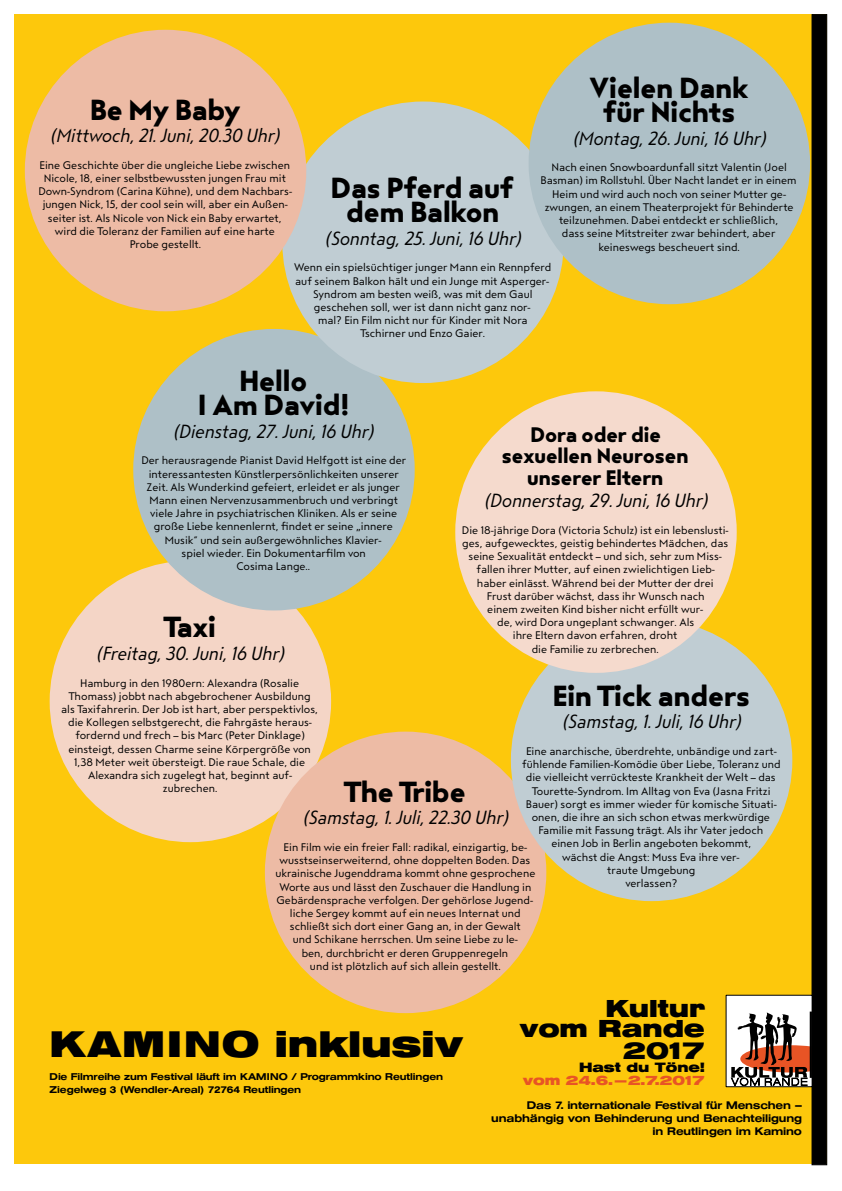
<style>
.page{position:relative;width:842px;height:1191px;background:#fff}
.page>*{position:absolute;margin:0;border:0;box-sizing:border-box;transform-origin:0 0}
.t1{font:700 36.6px "Helvetica Extended BQ";color:#000}
.t2{font:29px/24.2px "Steagal Bo";color:#000;text-align:center}
.t3{font:700 24.3px/20.8px "Helvetica Extended BQ";color:#000;text-align:right}
.t4{font:21px/21.2px "Steagal Bo";color:#000;text-align:center}
.t5{font:19px "Steagal Re It";color:#000}
.t6{font:700 13.4px "Helvetica Extended BQ";letter-spacing:-.01em;color:#e85425}
.t7{font:700 13.4px "Helvetica Extended BQ";color:#000}
.t8{font:11px/13.2px "Steagal Re";color:#000;text-align:center}
.t9{font:500 11px/13.2px "Helvetica Extended BQ";color:#000;text-align:right}
.t10{font:500 9.8px/13.7px "Helvetica Extended BQ";color:#000}
</style>
<div class="page">
<div style="left:14px;top:14px;width:813px;height:1149px;background:#fdc80c"></div>
<div style="left:812px;top:14px;width:15px;height:1151px;background:#000;border:1px solid #000"></div>
<div style="left:726px;top:995px;width:86px;height:91px;background:#fff"></div>
<div style="left:726px;top:995px;width:86px;height:92px;border:1px solid #000"></div>
<hr style="left:810px;top:1011px;width:2px;height:66px;background:#000">
<div style="left:812px;top:995px;width:7px;height:92px;background:#000"></div>
<svg style="left:731px;top:1012px;width:80px;height:73px"></svg>
<div style="left:50px;top:560px;width:281px;height:282px;background:#f4d5c6;border-radius:50%"></div>
<div style="left:133px;top:329px;width:282px;height:281px;background:#aec0c7;border-radius:50%"></div>
<div style="left:282px;top:101px;width:282px;height:282px;background:#c0cdd3;border-radius:50%"></div>
<div style="left:529px;top:23px;width:281px;height:281px;background:#aec0c7;border-radius:50%"></div>
<div style="left:25px;top:30px;width:281px;height:281px;background:#edbba5;border-radius:50%"></div>
<div style="left:265px;top:731px;width:281px;height:282px;background:#edbba5;border-radius:50%"></div>
<div style="left:511px;top:619px;width:281px;height:282px;background:#c0cdd3;border-radius:50%"></div>
<div style="left:455px;top:391px;width:282px;height:282px;background:#f5dacd;border-radius:50%"></div>
<h2 class="t2" style="left:590px;top:76px;width:160px">Vielen Dank für Nichts</h2>
<h3 class="t5" style="left:573px;top:128px;width:194px">(Montag, 26. Juni, 16 Uhr)</h3>
<p class="t8" style="left:540px;top:161px;width:258px">Nach einen Snowboardunfall sitzt Valentin (Joel Basman) im Rollstuhl. Über Nacht landet er in einem Heim und wird auch noch von seiner Mutter ge&shy;zwungen, an einem Theaterprojekt für Behinderte teilzunehmen. Dabei entdeckt er schließlich,<br>dass seine Mitstreiter zwar behindert, aber keineswegs bescheuert sind.</p>
<h2 class="t2" style="left:90px;top:98px;width:152px">Be My Baby</h2>
<h3 class="t5" style="left:50px;top:125px;width:231px">(Mittwoch, 21. Juni, 20.30 Uhr)</h3>
<p class="t8" style="left:38px;top:159px;width:255px">Eine Geschichte über die ungleiche Liebe zwischen Nicole, 18, einer selbstbewussten jungen Frau mit Down-Syndrom (Carina Kühne), und dem Nachbars&shy;jungen Nick, 15, der cool sein will, aber ein Außen&shy;seiter ist. Als Nicole von Nick ein Baby erwartet, wird die Toleranz der Familien auf eine harte<br>Probe gestellt.</p>
<h2 class="t2" style="left:331px;top:176px;width:184px">Das Pferd auf dem Balkon</h2>
<h3 class="t5" style="left:325px;top:228px;width:197px">(Sonntag, 25. Juni, 16 Uhr)</h3>
<p class="t8" style="left:294px;top:261px;width:259px">Wenn ein spielsüchtiger junger Mann ein Rennpferd auf seinem Balkon hält und ein Junge mit Asperger-Syndrom am besten weiß, was mit dem Gaul geschehen soll, wer ist dann nicht ganz nor-<br>mal? Ein Film nicht nur für Kinder mit Nora Tschirner und Enzo Gaier.</p>
<h2 class="t2" style="left:198px;top:369px;width:153px">Hello<br>I Am David!</h2>
<h3 class="t5" style="left:173px;top:421px;width:202px">(Dienstag, 27. Juni, 16 Uhr)</h3>
<p class="t8" style="left:141px;top:454px;width:266px">Der herausragende Pianist David Helfgott ist eine der interessantesten Künstlerpersönlichkeiten unserer Zeit. Als Wunderkind gefeiert, erleidet er als junger Mann einen Nervenzusammenbruch und verbringt viele Jahre in psychiatrischen Kliniken. Als er seine große Liebe kennenlernt, findet er seine „innere Musik“ und sein außergewöhnliches Klavier-<br>spiel wieder. Ein Dokumentarfilm von<br>Cosima Lange..</p>
<h3 class="t4" style="left:502px;top:424px;width:188px">Dora oder die sexuellen Neurosen unserer Eltern</h3>
<h3 class="t5" style="left:484px;top:490px;width:225px">(Donnerstag, 29. Juni, 16 Uhr)</h3>
<p class="t8" style="left:462px;top:523px;width:268px">Die 18-jährige Dora (Victoria Schulz) ist ein lebenslusti&shy;ges, aufgewecktes, geistig behindertes Mädchen, das seine Sexualität entdeckt – und sich, sehr zum Miss&shy;fallen ihrer Mutter, auf einen zwielichtigen Lieb&shy;haber einlässt. Während bei der Mutter der drei<br>Frust darüber wächst, dass ihr Wunsch nach<br>einem zweiten Kind bisher nicht erfüllt wur-<br>de, wird Dora ungeplant schwanger. Als<br>ihre Eltern davon erfahren, droht<br>die Familie zu zerbrechen.</p>
<h2 class="t2" style="left:165px;top:615px;width:53px">Taxi</h2>
<h3 class="t5" style="left:96px;top:643px;width:189px">(Freitag, 30. Juni, 16 Uhr)</h3>
<p class="t8" style="left:61px;top:676px;width:258px">Hamburg in den 1980ern: Alexandra (Rosalie Thomass) jobbt nach abgebrochener Ausbildung als Taxifahrerin. Der Job ist hart, aber perspektivlos, die Kollegen selbstgerecht, die Fahrgäste heraus&shy;fordernd und frech – bis Marc (Peter Dinklage) einsteigt, dessen Charme seine Körpergröße von 1,38 Meter weit übersteigt. Die raue Schale, die Alexandra sich zugelegt hat, beginnt auf&shy;zubrechen.</p>
<h2 class="t2" style="left:553px;top:684px;width:199px">Ein Tick anders</h2>
<h3 class="t5" style="left:562px;top:711px;width:180px">(Samstag, 1. Juli, 16 Uhr)</h3>
<p class="t8" style="left:522px;top:744px;width:260px">Eine anarchische, überdrehte, unbändige und zart&shy;fühlende Familien-Komödie über Liebe, Toleranz und die vielleicht verrückteste Krankheit der Welt – das Tourette-Syndrom. Im Alltag von Eva (Jasna Fritzi Bauer) sorgt es immer wieder für komische Situati&shy;onen, die ihre an sich schon etwas merkwürdige Familie mit Fassung trägt. Als ihr Vater jedoch<br>einen Job in Berlin angeboten bekommt,<br>wächst die Angst: Muss Eva ihre ver-<br>traute Umgebung<br>verlassen?</p>
<h2 class="t2" style="left:345px;top:779px;width:122px">The Tribe</h2>
<h3 class="t5" style="left:303px;top:807px;width:207px">(Samstag, 1. Juli, 22.30 Uhr)</h3>
<p class="t8" style="left:275px;top:840px;width:262px">Ein Film wie ein freier Fall: radikal, einzigartig, be&shy;wusstseinserweiternd, ohne doppelten Boden. Das ukrainische Jugenddrama kommt ohne gesprochene Worte aus und lässt den Zuschauer die Handlung in Gebärdensprache verfolgen. Der gehörlose Jugend&shy;liche Sergey kommt auf ein neues Internat und schließt sich dort einer Gang an, in der Gewalt<br>und Schikane herrschen. Um seine Liebe zu le-<br>ben, durchbricht er deren Gruppenregeln<br>und ist plötzlich auf sich allein gestellt.</p>
<h1 class="t1" style="left:50px;top:1022px;width:415px">KAMINO inklusiv</h1>
<p class="t10" style="left:50px;top:1069px;width:395px">Die Filmreihe zum Festival läuft im KAMINO / Programmkino Reutlingen<br>Ziegelweg 3 (Wendler-Areal) 72764 Reutlingen</p>
<h3 class="t3" style="left:520px;top:998px;width:187px">Kultur<br>vom Rande<br>2017</h3>
<p class="t7" style="left:579px;top:1060px;width:127px">Hast du Töne!</p>
<p class="t6" style="left:523px;top:1072px;width:183px">vom 24.6.–2.7.2017</p>
<p class="t9" style="left:491px;top:1098px;width:312px">Das 7. internationale Festival für Menschen – unabhängig von Behinderung und Benachteiligung in Reutlingen im Kamino</p>
</div>
